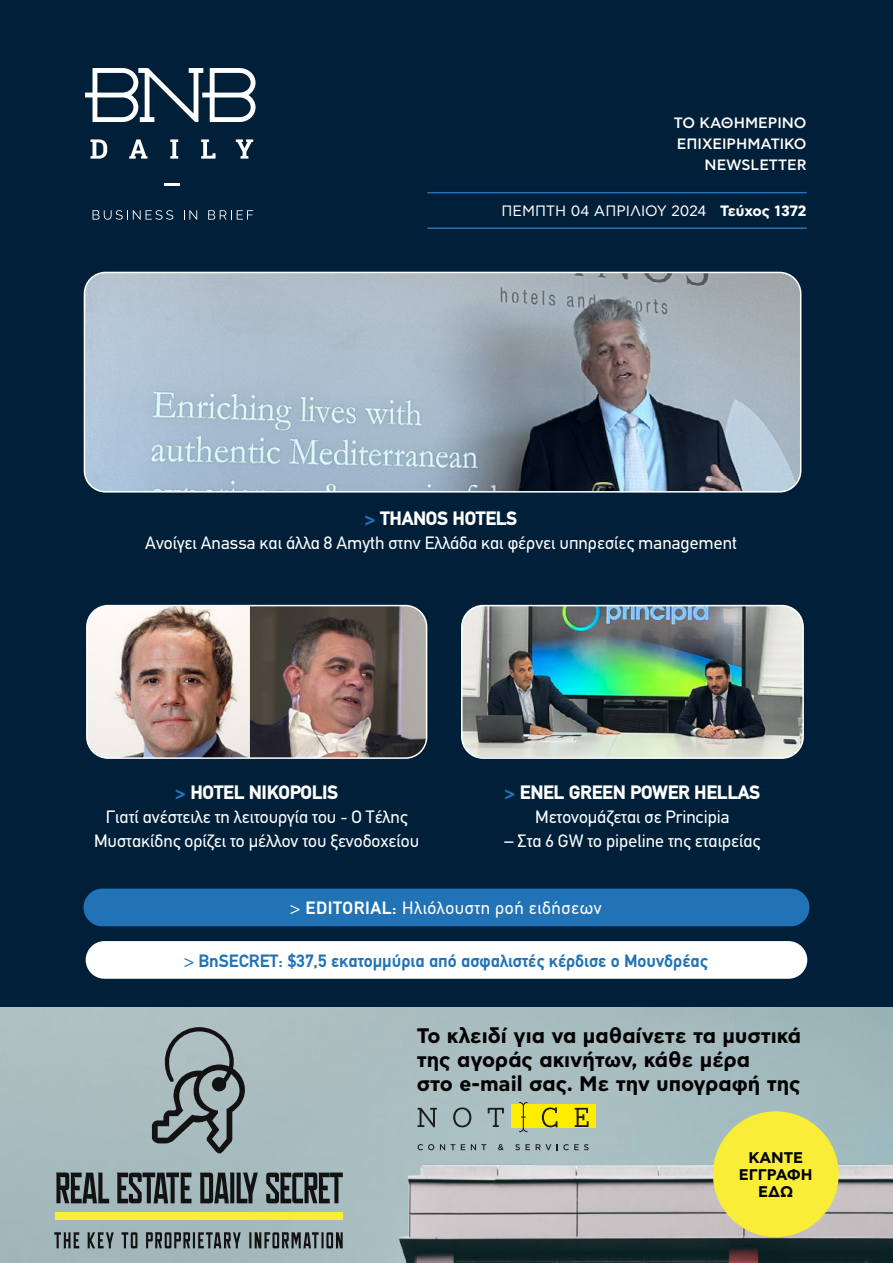
<style>
.page{position:relative;width:893px;height:1263px;background:#001f38}
.page>*{position:absolute;margin:0;border:0;box-sizing:border-box;transform-origin:0 0}
.t1{font:700 21px/24px "CF Asty Std";color:#000}
.t2{font:900 19.5px "PF Din Text";letter-spacing:-.02em;color:#fff}
.t3{font:18px/24px "PF Din Text";color:#fff;text-align:center}
.t4{font:700 18px "PF Din Text";color:#2273b6}
.t5{font:18px "PF Din Text";letter-spacing:.03em;color:#fff}
.t6{font:700 15.45px/17px "CF Asty Std";color:#000;text-align:center}
.t7{font:500 15px/20.7px "CF Asty Std";color:#fff;text-align:right}
.t8{font:15px "CF Asty Std";color:#fff}
.s1{font-weight:700}
.s2{font-size:18px;color:#2273b6}
.s3{font-weight:400}
</style>
<div class="page">
<hr style="left:427px;top:227px;width:380px;height:2px;background:#2273b6">
<hr style="left:427px;top:192px;width:380px;height:1px;background:#2273b6">
<img style="left:464px;top:608px;width:337px;height:148px">
<div style="left:461px;top:605px;width:343px;height:154px;border:2px solid #fff;border-radius:21px"></div>
<img style="left:89px;top:608px;width:161px;height:148px">
<img style="left:250px;top:606px;width:177px;height:150px">
<div style="left:86px;top:605px;width:341px;height:154px;border:2px solid #fff;border-radius:21px"></div>
<div style="left:84px;top:889px;width:725px;height:37px;background:#2273b6;border-radius:19px"></div>
<div style="left:86px;top:941px;width:721px;height:38px;background:#fff;border-radius:19px"></div>
<img style="left:84px;top:272px;width:717px;height:218px">
<div style="left:84px;top:272px;width:717px;height:221px;border:2px solid #fff;border-radius:21px"></div>
<svg style="left:91px;top:139px;width:16px;height:20px"></svg>
<svg style="left:129px;top:139px;width:19px;height:20px"></svg>
<svg style="left:170px;top:139px;width:8px;height:20px"></svg>
<svg style="left:201px;top:139px;width:15px;height:20px"></svg>
<svg style="left:236px;top:139px;width:17px;height:20px"></svg>
<svg style="left:93px;top:210px;width:80px;height:10px"></svg>
<svg style="left:184px;top:210px;width:13px;height:10px"></svg>
<svg style="left:208px;top:210px;width:45px;height:10px"></svg>
<svg style="left:85px;top:68px;width:171px;height:54px"></svg>
<hr style="left:164px;top:183px;width:15px;height:3px;background:#fff">
<img style="left:93px;top:1007px;width:800px;height:256px">
<div style="left:0;top:1007px;width:93px;height:256px;background:#a9bcbf"></div>
<svg style="left:152px;top:1027px;width:97px;height:126px;background:#879597"></svg>
<div style="left:56px;top:1212px;width:287px;height:7px;background:#faed38"></div>
<svg style="left:56px;top:1172px;width:287px;height:31px;background:#5b6567"></svg>
<svg style="left:54px;top:1232px;width:289px;height:16px;background:#677375"></svg>
<div style="left:512px;top:1104px;width:84px;height:24px;background:#ffed00"></div>
<svg style="left:418px;top:1108px;width:19px;height:19px"></svg>
<svg style="left:453px;top:1107px;width:18px;height:20px"></svg>
<svg style="left:488px;top:1108px;width:16px;height:19px"></svg>
<svg style="left:542px;top:1107px;width:15px;height:20px"></svg>
<svg style="left:575px;top:1108px;width:14px;height:19px"></svg>
<svg style="left:519px;top:1102px;width:9px;height:30px"></svg>
<svg style="left:418px;top:1144px;width:16px;height:6px"></svg>
<svg style="left:440px;top:1144px;width:15px;height:6px"></svg>
<svg style="left:461px;top:1144px;width:4px;height:6px"></svg>
<svg style="left:471px;top:1144px;width:15px;height:6px"></svg>
<svg style="left:498px;top:1144px;width:5px;height:6px"></svg>
<svg style="left:515px;top:1144px;width:15px;height:6px"></svg>
<svg style="left:536px;top:1144px;width:15px;height:6px"></svg>
<svg style="left:557px;top:1144px;width:32px;height:6px"></svg>
<div style="left:713px;top:1111px;width:126px;height:126px;background:#faed38;border-radius:50%"></div>
<p class="t7" style="left:674px;top:114px;width:134px">ΤΟ ΚΑΘΗΜΕΡΙΝΟ<br>ΕΠΙΧΕΙΡΗΜΑΤΙΚΟ<br>NEWSLETTER</p>
<p class="t8" style="left:501px;top:203px;width:307px">ΠΕΜΠΤΗ 04 ΑΠΡΙΛΙΟΥ 2024 <span class="s1">Τεύχος 1372</span></p>
<p class="t2" style="left:365px;top:507px;width:154px"><span class="s2">&gt;</span> THANOS HOTELS</p>
<p class="t3" style="left:145px;top:531px;width:593px">Ανοίγει Anassa και άλλα 8 Amyth στην Ελλάδα και φέρνει υπηρεσίες management</p>
<p class="t2" style="left:175px;top:781px;width:165px"><span class="s2">&gt;</span> HOTEL NIKOPOLIS</p>
<p class="t3" style="left:94px;top:805px;width:327px">Γιατί ανέστειλε τη λειτουργία του - Ο Τέλης<br>Μυστακίδης ορίζει το μέλλον του ξενοδοχείου</p>
<p class="t2" style="left:504px;top:781px;width:258px"><span class="s2">&gt;</span> ΕΝΕL GREEN POWER HELLAS</p>
<p class="t3" style="left:535px;top:805px;width:196px">Μετονομάζεται σε Principia</p>
<p class="t3" style="left:505px;top:829px;width:257px">– Στα 6 GW το pipeline της εταιρείας</p>
<p class="t5" style="left:290px;top:897px;width:313px">&gt; <span class="s1">EDITORIAL:</span> Ηλιόλουστη ροή ειδήσεων</p>
<p class="t4" style="left:184px;top:950px;width:525px"><span class="s3">&gt;</span> ΒnSECRET: $37,5 εκατομμύρια από ασφαλιστές κέρδισε ο Μουνδρέας</p>
<p class="t1" style="left:417px;top:1025px;width:386px">Το κλειδί για να μαθαίνετε τα μυστικά της αγοράς ακινήτων, κάθε μέρα<br>στο e-mail σας. Με την υπογραφή της</p>
<p class="t6" style="left:739px;top:1150px;width:75px">ΚΆΝΤΕ<br>ΕΓΓΡΑΦΉ<br>ΕΔΏ</p>
</div>
